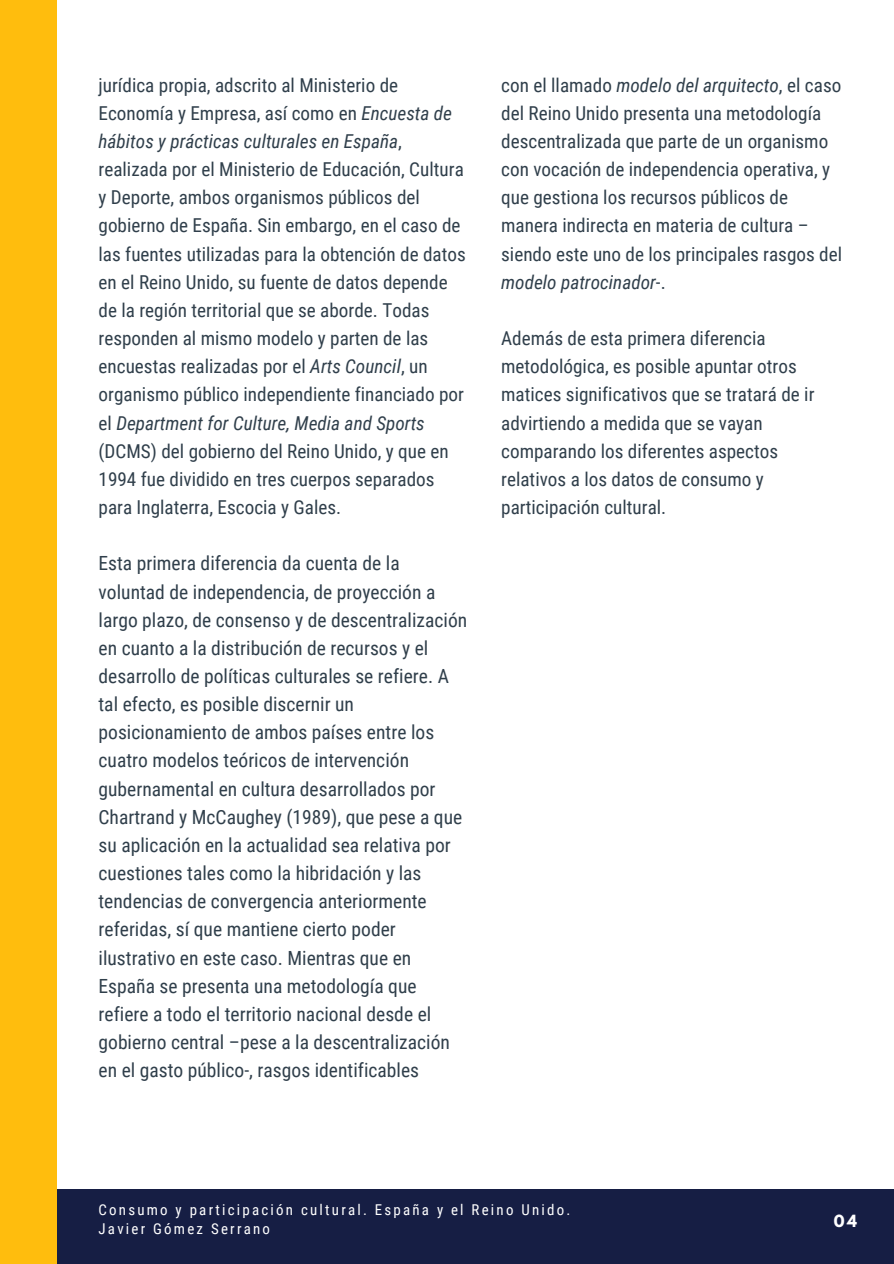
<style>
.page{position:relative;width:894px;height:1264px;background:#fff}
.page>*{position:absolute;margin:0;border:0;box-sizing:border-box;transform-origin:0 0}
.t1{font:19.5px/28.2px "Roboto Condensed";color:#303f4b}
.t2{font:19.2px/28.2px "Roboto Condensed";color:#303f4b}
.t3{font:14.85px/19.2px "Roboto Condensed";letter-spacing:.15em;color:#fff}
.t4{font:700 14.85px "League Spartan";color:#fff}
.s1{font-style:italic}
</style>
<div class="page">
<div style="left:51px;top:1189px;width:842px;height:74px;background:#161e44"></div>
<div style="left:0;top:0;width:56px;height:1263px;background:#ffbd0d"></div>
<p class="t2" style="left:98px;top:71px;width:369px">jurídica propia, adscrito al Ministerio de Economía y Empresa, así como en <span class="s1">Encuesta de hábitos y prácticas culturales en España</span>, realizada por el Ministerio de Educación, Cultura y Deporte, ambos organismos públicos del gobierno de España. Sin embargo, en el caso de las fuentes utilizadas para la obtención de datos en el Reino Unido, su fuente de datos depende de la región territorial que se aborde. Todas responden al mismo modelo y parten de las encuestas realizadas por el <span class="s1">Arts Council</span>, un organismo público independiente financiado por el <span class="s1">Department for Culture, Media and Sports </span>(DCMS) del gobierno del Reino Unido, y que en 1994 fue dividido en tres cuerpos separados para Inglaterra, Escocia y Gales.</p>
<p class="t1" style="left:98px;top:549px;width:370px">Esta primera diferencia da cuenta de la voluntad de independencia, de proyección a largo plazo, de consenso y de descentralización en cuanto a la distribución de recursos y el desarrollo de políticas culturales se refiere. A tal efecto, es posible discernir un posicionamiento de ambos países entre los cuatro modelos teóricos de intervención gubernamental en cultura desarrollados por Chartrand y McCaughey (1989), que pese a que su aplicación en la actualidad sea relativa por cuestiones tales como la hibridación y las tendencias de convergencia anteriormente referidas, sí que mantiene cierto poder ilustrativo en este caso. Mientras que en España se presenta una metodología que refiere a todo el territorio nacional desde el gobierno central –pese a la descentralización en el gasto público-, rasgos identificables</p>
<p class="t2" style="left:501px;top:71px;width:342px">con el llamado <span class="s1">modelo del arquitecto</span>, el caso del Reino Unido presenta una metodología descentralizada que parte de un organismo con vocación de independencia operativa, y que gestiona los recursos públicos de manera indirecta en materia de cultura – siendo este uno de los principales rasgos del <span class="s1">modelo patrocinador</span>-.</p>
<p class="t2" style="left:501px;top:324px;width:315px">Además de esta primera diferencia metodológica, es posible apuntar otros matices significativos que se tratará de ir advirtiendo a medida que se vayan comparando los diferentes aspectos relativos a los datos de consumo y participación cultural.</p>
<p class="t3" style="left:98px;top:1200px;width:473px">Consumo y participación cultural. España y el Reino Unido.<br>Javier Gómez Serrano</p>
<p class="t4" style="left:833px;top:1213px;width:24px">04</p>
</div>
